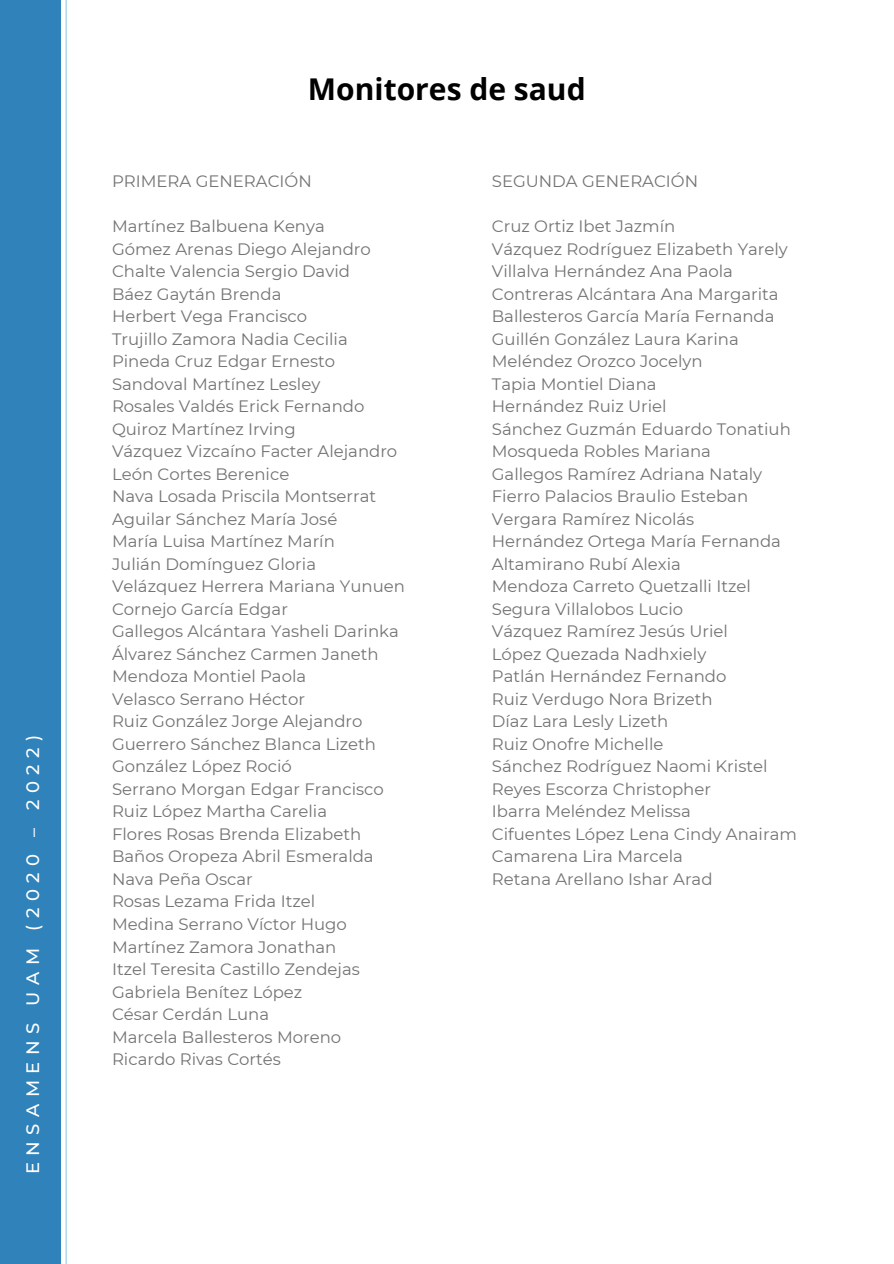
<style>
.page{position:relative;width:894px;height:1264px;background:#fff}
.page>*{position:absolute;margin:0;border:0;box-sizing:border-box;transform-origin:0 0}
.t1{font:700 30px "Open Sans";color:#000}
.t2{font:500 18px "Montserrat";letter-spacing:.355em;color:#fff}
.t3{font:16.5px "Montserrat";color:#737373}
</style>
<div class="page">
<hr style="left:66px;top:0;width:1px;height:1263px;background:#98cae2">
<div style="left:0;top:0;width:61px;height:1263px;background:#3082ba"></div>
<h2 class="t2" style="left:22px;top:1174px;width:440px;rotate:-90deg">ENSAMENS UAM (2020 – 2022)</h2>
<p class="t1" style="left:308px;top:68px;width:279px">Monitores de saud</p>
<p class="t3" style="left:112px;top:171px;width:201px">PRIMERA GENERACIÓN</p>
<h1 class="t3" style="left:112px;top:216px;width:214px">Martínez Balbuena Kenya</h1>
<h3 class="t3" style="left:112px;top:239px;width:260px">Gómez Arenas Diego Alejandro</h3>
<p class="t3" style="left:112px;top:261px;width:239px">Chalte Valencia Sergio David</p>
<p class="t3" style="left:112px;top:284px;width:171px">Báez Gaytán Brenda</p>
<p class="t3" style="left:112px;top:306px;width:196px">Herbert Vega Francisco</p>
<p class="t3" style="left:112px;top:329px;width:237px">Trujillo Zamora Nadia Cecilia</p>
<p class="t3" style="left:112px;top:351px;width:224px">Pineda Cruz Edgar Ernesto</p>
<p class="t3" style="left:112px;top:374px;width:210px">Sandoval Martínez Lesley</p>
<p class="t3" style="left:112px;top:396px;width:254px">Rosales Valdés Erick Fernando</p>
<p class="t3" style="left:112px;top:419px;width:185px">Quiroz Martínez Irving</p>
<p class="t3" style="left:112px;top:441px;width:287px">Vázquez Vizcaíno Facter Alejandro</p>
<p class="t3" style="left:112px;top:464px;width:179px">León Cortes Berenice</p>
<p class="t3" style="left:112px;top:486px;width:265px">Nava Losada Priscila Montserrat</p>
<p class="t3" style="left:112px;top:509px;width:227px">Aguilar Sánchez María José</p>
<p class="t3" style="left:112px;top:531px;width:224px">María Luisa Martínez Marín</p>
<p class="t3" style="left:112px;top:554px;width:205px">Julián Domínguez Gloria</p>
<p class="t3" style="left:112px;top:576px;width:294px">Velázquez Herrera Mariana Yunuen</p>
<p class="t3" style="left:112px;top:599px;width:177px">Cornejo García Edgar</p>
<p class="t3" style="left:112px;top:621px;width:288px">Gallegos Alcántara Yasheli Darinka</p>
<p class="t3" style="left:112px;top:644px;width:268px">Álvarez Sánchez Carmen Janeth</p>
<p class="t3" style="left:112px;top:666px;width:196px">Mendoza Montiel Paola</p>
<p class="t3" style="left:112px;top:689px;width:194px">Velasco Serrano Héctor</p>
<p class="t3" style="left:112px;top:711px;width:252px">Ruiz González Jorge Alejandro</p>
<p class="t3" style="left:112px;top:734px;width:265px">Guerrero Sánchez Blanca Lizeth</p>
<p class="t3" style="left:112px;top:756px;width:181px">González López Roció</p>
<p class="t3" style="left:112px;top:779px;width:273px">Serrano Morgan Edgar Francisco</p>
<p class="t3" style="left:112px;top:801px;width:216px">Ruiz López Martha Carelia</p>
<p class="t3" style="left:112px;top:824px;width:251px">Flores Rosas Brenda Elizabeth</p>
<p class="t3" style="left:112px;top:846px;width:263px">Baños Oropeza Abril Esmeralda</p>
<p class="t3" style="left:112px;top:869px;width:142px">Nava Peña Oscar</p>
<p class="t3" style="left:112px;top:891px;width:205px">Rosas Lezama Frida Itzel</p>
<p class="t3" style="left:112px;top:914px;width:236px">Medina Serrano Víctor Hugo</p>
<p class="t3" style="left:112px;top:936px;width:226px">Martínez Zamora Jonathan</p>
<p class="t3" style="left:112px;top:959px;width:249px">Itzel Teresita Castillo Zendejas</p>
<p class="t3" style="left:112px;top:981px;width:192px">Gabriela Benítez López</p>
<p class="t3" style="left:112px;top:1004px;width:159px">César Cerdán Luna</p>
<p class="t3" style="left:112px;top:1026px;width:231px">Marcela Ballesteros Moreno</p>
<p class="t3" style="left:112px;top:1049px;width:170px">Ricardo Rivas Cortés</p>
<p class="t3" style="left:491px;top:171px;width:208px">SEGUNDA GENERACIÓN</p>
<p class="t3" style="left:491px;top:216px;width:185px">Cruz Ortiz Ibet Jazmín</p>
<h3 class="t3" style="left:491px;top:239px;width:297px">Vázquez Rodríguez Elizabeth Yarely</h3>
<p class="t3" style="left:491px;top:261px;width:242px">Villalva Hernández Ana Paola</p>
<p class="t3" style="left:491px;top:284px;width:288px">Contreras Alcántara Ana Margarita</p>
<p class="t3" style="left:491px;top:306px;width:284px">Ballesteros García María Fernanda</p>
<p class="t3" style="left:491px;top:329px;width:248px">Guillén González Laura Karina</p>
<p class="t3" style="left:491px;top:351px;width:212px">Meléndez Orozco Jocelyn</p>
<p class="t3" style="left:491px;top:374px;width:166px">Tapia Montiel Diana</p>
<p class="t3" style="left:491px;top:396px;width:176px">Hernández Ruiz Uriel</p>
<p class="t3" style="left:491px;top:419px;width:300px">Sánchez Guzmán Eduardo Tonatiuh</p>
<p class="t3" style="left:491px;top:441px;width:220px">Mosqueda Robles Mariana</p>
<p class="t3" style="left:491px;top:464px;width:272px">Gallegos Ramírez Adriana Nataly</p>
<p class="t3" style="left:491px;top:486px;width:258px">Fierro Palacios Braulio Esteban</p>
<p class="t3" style="left:491px;top:509px;width:204px">Vergara Ramírez Nicolás</p>
<p class="t3" style="left:491px;top:531px;width:290px">Hernández Ortega María Fernanda</p>
<p class="t3" style="left:491px;top:554px;width:190px">Altamirano Rubí Alexia</p>
<p class="t3" style="left:491px;top:576px;width:260px">Mendoza Carreto Quetzalli Itzel</p>
<p class="t3" style="left:491px;top:599px;width:193px">Segura Villalobos Lucio</p>
<p class="t3" style="left:491px;top:621px;width:237px">Vázquez Ramírez Jesús Uriel</p>
<p class="t3" style="left:491px;top:644px;width:216px">López Quezada Nadhxiely</p>
<p class="t3" style="left:491px;top:666px;width:236px">Patlán Hernández Fernando</p>
<p class="t3" style="left:491px;top:689px;width:222px">Ruiz Verdugo Nora Brizeth</p>
<p class="t3" style="left:491px;top:711px;width:178px">Díaz Lara Lesly Lizeth</p>
<p class="t3" style="left:491px;top:734px;width:173px">Ruiz Onofre Michelle</p>
<p class="t3" style="left:491px;top:756px;width:277px">Sánchez Rodríguez Naomi Kristel</p>
<p class="t3" style="left:491px;top:779px;width:221px">Reyes Escorza Christopher</p>
<p class="t3" style="left:491px;top:801px;width:200px">Ibarra Meléndez Melissa</p>
<p class="t3" style="left:491px;top:824px;width:306px">Cifuentes López Lena Cindy Anairam</p>
<p class="t3" style="left:491px;top:846px;width:192px">Camarena Lira Marcela</p>
<p class="t3" style="left:491px;top:869px;width:222px">Retana Arellano Ishar Arad</p>
</div>
